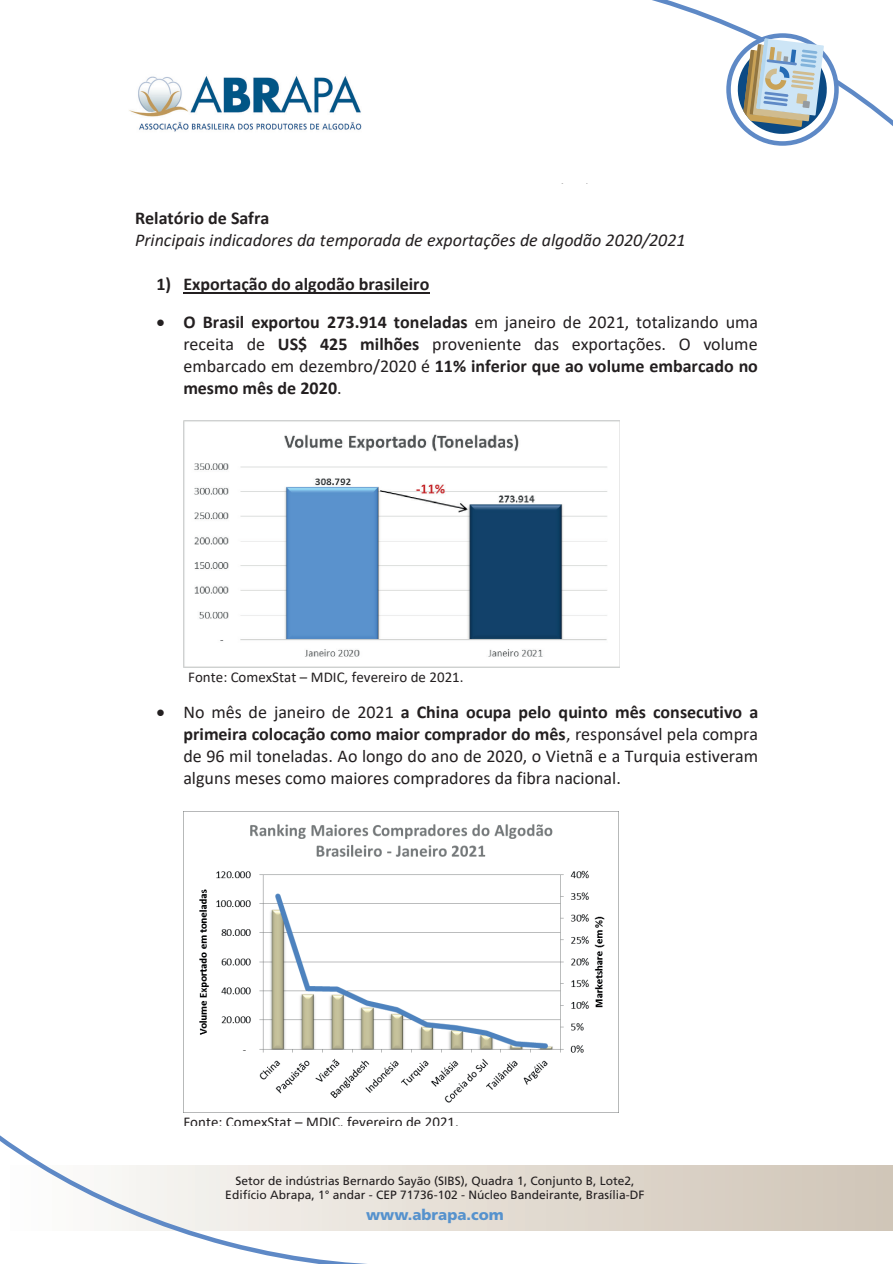
<style>
.page{position:relative;width:893px;height:1264px;background:#fff}
.page>*{position:absolute;margin:0;border:0;box-sizing:border-box;transform-origin:0 0}
.t1{font:18px/21.9px "Calibri";color:#231f20;text-align:justify}
.t2{font:italic 18px "Calibri";color:#231f20}
.t3{font:700 18px "Calibri";color:#231f20}
.t4{font:15px "Calibri";color:#231f20}
.t5{font:900 15px "Frutiger LT Std";color:#5692cd}
.t6{font:12px/14.4px "Frutiger LT Std";color:#231f20;text-align:center}
.s1{font-weight:700}
</style>
<div class="page">
<hr style="left:183px;top:292px;width:246px;height:1px;background:#231f20">
<img style="left:183px;top:420px;width:436px;height:247px">
<img style="left:183px;top:811px;width:435px;height:301px">
<img style="left:129px;top:76px;width:232px;height:56px">
<svg style="left:652px;top:0;width:240px;height:126px"></svg>
<svg style="left:726px;top:33px;width:112px;height:113px"></svg>
<svg style="left:385px;top:1165px;width:507px;height:65px"></svg>
<svg style="left:0;top:1135px;width:385px;height:128px"></svg>
<p class="t3" style="left:135px;top:205px;width:136px">Relatório de Safra</p>
<p class="t2" style="left:135px;top:228px;width:552px">Principais indicadores da temporada de exportações de algodão 2020/2021</p>
<p class="t3" style="left:156px;top:271px;width:274px">1) Exportação do algodão brasileiro</p>
<p class="t1" style="left:183px;top:310px;width:576px;text-indent:-27px">• <span class="s1">O Brasil exportou 273.914 toneladas</span> em janeiro de 2021, totalizando uma receita de <span class="s1">US$ 425 milhões</span> proveniente das exportações. O volume embarcado em dezembro/2020 é <span class="s1">11% inferior que ao volume embarcado no mesmo mês de 2020</span>.</p>
<p class="t4" style="left:188px;top:666px;width:277px">Fonte: ComexStat – MDIC, fevereiro de 2021.</p>
<p class="t1" style="left:183px;top:700px;width:576px;text-indent:-27px">• No mês de janeiro de 2021 <span class="s1">a China ocupa pelo quinto mês consecutivo a primeira colocação como maior comprador do mês</span>, responsável pela compra de 96 mil toneladas. Ao longo do ano de 2020, o Vietnã e a Turquia estiveram alguns meses como maiores compradores da fibra nacional.</p>
<p class="t4" style="left:183px;top:1111px;width:277px">Fonte: ComexStat – MDIC, fevereiro de 2021.</p>
<p class="t6" style="left:225px;top:1172px;width:420px">Setor de indústrias Bernardo Sayão (SIBS), Quadra 1, Conjunto B, Lote2,<br>Edifício Abrapa, 1° andar - CEP 71736-102 - Núcleo Bandeirante, Brasília-DF</p>
<p class="t5" style="left:366px;top:1205px;width:139px">www.abrapa.com</p>
</div>
